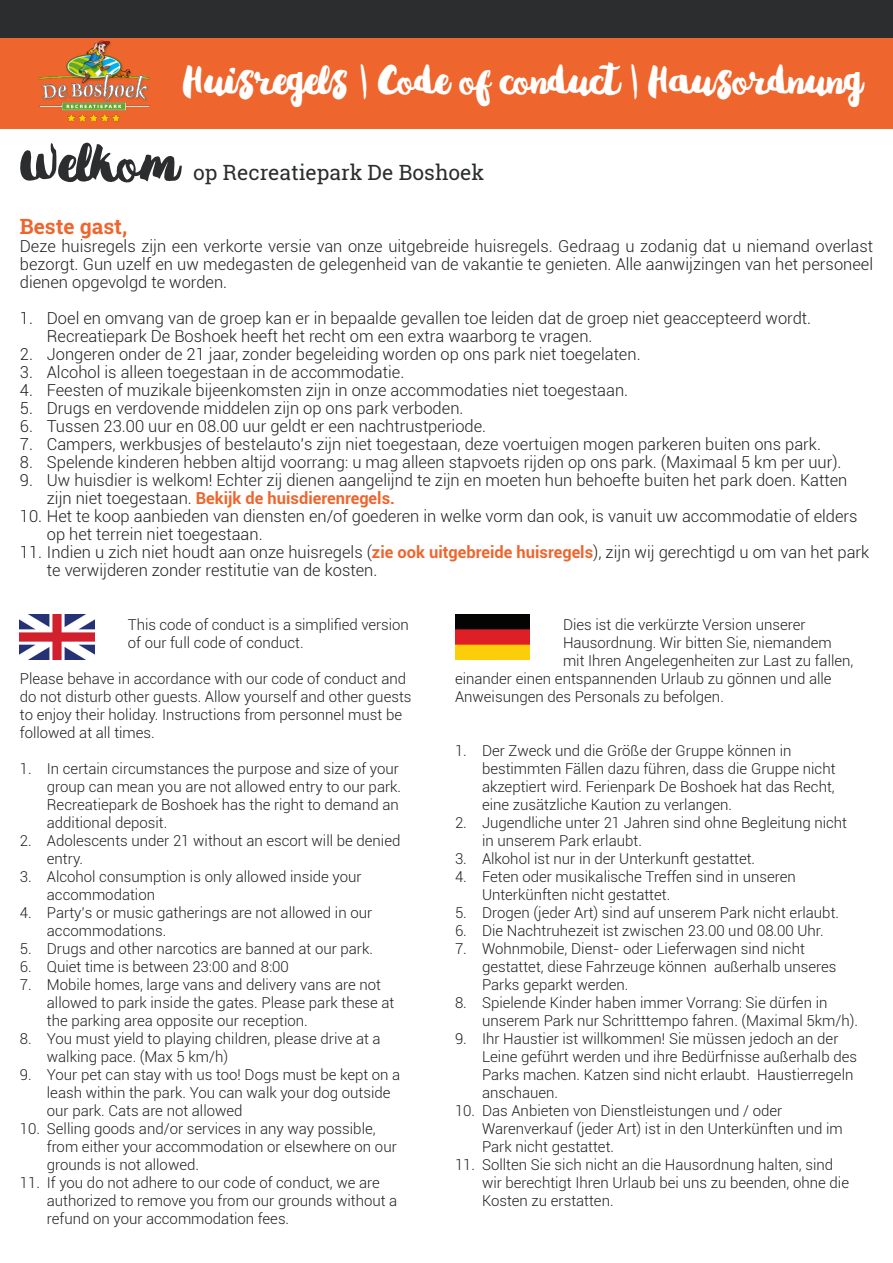
<style>
.page{position:relative;width:893px;height:1263px;background:#fff}
.page>*{position:absolute;margin:0;border:0;box-sizing:border-box;transform-origin:0 0}
.Heading_1{font:58.5px "Gradies";color:#2b2d2f}
.t1{font:43.5px "Gradies";color:#fff}
.Heading_1-2{font:21px "Roboto Slab";color:#2b2d2f}
.Default{font:700 21px "Roboto Slab";color:#ee662e}
.Default-2{font:300 16.5px/18px "Roboto";color:#231f20}
.Default-3{font:300 15px/18px "Roboto";color:#231f20}
.s1{font-weight:700;color:#ee662e}
</style>
<div class="page">
<div style="left:0;top:22px;width:893px;height:106px;background:#ee662e"></div>
<div style="left:0;top:0;width:893px;height:37px;background:#2b2d2f"></div>
<img style="left:33px;top:37px;width:123px;height:85px">
<img style="left:455px;top:614px;width:75px;height:45px">
<img style="left:20px;top:614px;width:75px;height:45px">
<p class="t1" style="left:183px;top:61px;width:682px">Huisregels | Code of conduct | Hausordnung</p>
<p class="Heading_1" style="left:20px;top:137px;width:161px">Welkom</p>
<p class="Heading_1-2" style="left:193px;top:158px;width:293px">op Recreatiepark De Boshoek</p>
<p class="Default" style="left:20px;top:212px;width:109px">Beste gast,</p>
<p class="Default-2" style="left:20px;top:237px;width:855px;text-align:justify">Deze huisregels zijn een verkorte versie van onze uitgebreide huisregels. Gedraag u zodanig dat u niemand overlast bezorgt. Gun uzelf en uw medegasten de gelegenheid van de vakantie te genieten. Alle aanwijzingen van het personeel dienen opgevolgd te worden.</p>
<p class="Default-2" style="left:47px;top:309px;width:766px;text-indent:-27px">1. Doel en omvang van de groep kan er in bepaalde gevallen toe leiden dat de groep niet geaccepteerd wordt.<br>Recreatiepark De Boshoek heeft het recht om een extra waarborg te vragen.</p>
<p class="Default-2" style="left:20px;top:345px;width:622px">2. Jongeren onder de 21 jaar, zonder begeleiding worden op ons park niet toegelaten.</p>
<p class="Default-2" style="left:20px;top:363px;width:386px">3. Alcohol is alleen toegestaan in de accommodatie.</p>
<p class="Default-2" style="left:20px;top:381px;width:610px">4. Feesten of muzikale bijeenkomsten zijn in onze accommodaties niet toegestaan.</p>
<p class="Default-2" style="left:20px;top:399px;width:445px">5. Drugs en verdovende middelen zijn op ons park verboden.</p>
<p class="Default-2" style="left:20px;top:417px;width:468px">6. Tussen 23.00 uur en 08.00 uur geldt er een nachtrustperiode.</p>
<p class="Default-2" style="left:20px;top:435px;width:803px">7. Campers, werkbusjes of bestelauto’s zijn niet toegestaan, deze voertuigen mogen parkeren buiten ons park.</p>
<p class="Default-2" style="left:20px;top:453px;width:823px">8. Spelende kinderen hebben altijd voorrang: u mag alleen stapvoets rijden op ons park. (Maximaal 5 km per uur).</p>
<p class="Default-2" style="left:47px;top:471px;width:802px;text-indent:-27px">9. Uw huisdier is welkom! Echter zij dienen aangelijnd te zijn en moeten hun behoefte buiten het park doen. Katten zijn niet toegestaan. <span class="s1">Bekijk de huisdierenregels.</span></p>
<p class="Default-2" style="left:47px;top:507px;width:812px;text-indent:-27px">10. Het te koop aanbieden van diensten en/of goederen in welke vorm dan ook, is vanuit uw accommodatie of elders op het terrein niet toegestaan.</p>
<p class="Default-2" style="left:47px;top:543px;width:824px;text-indent:-27px">11. Indien u zich niet houdt aan onze huisregels (<span class="s1">zie ook uitgebreide huisregels</span>), zijn wij gerechtigd u om van het park te verwijderen zonder restitutie van de kosten.</p>
<p class="Default-3" style="left:128px;top:615px;width:282px">This code of conduct is a simplified version of our full code of conduct.</p>
<p class="Default-3" style="left:20px;top:669px;width:393px">Please behave in accordance with our code of conduct and do not disturb other guests. Allow yourself and other guests to enjoy their holiday. Instructions from personnel must be followed at all times.</p>
<p class="Default-3" style="left:47px;top:759px;width:356px;text-indent:-27px">1. In certain circumstances the purpose and size of your group can mean you are not allowed entry to our park.<br>Recreatiepark de Boshoek has the right to demand an additional deposit.</p>
<p class="Default-3" style="left:47px;top:831px;width:355px;text-indent:-27px">2. Adolescents under 21 without an escort will be denied entry.</p>
<p class="Default-3" style="left:47px;top:867px;width:316px;text-indent:-27px">3. Alcohol consumption is only allowed inside your accommodation</p>
<p class="Default-3" style="left:47px;top:903px;width:327px;text-indent:-27px">4. Party’s or music gatherings are not allowed in our accommodations.</p>
<p class="Default-3" style="left:20px;top:939px;width:355px">5. Drugs and other narcotics are banned at our park.</p>
<p class="Default-3" style="left:20px;top:957px;width:271px">6. Quiet time is between 23:00 and 8:00</p>
<p class="Default-3" style="left:47px;top:975px;width:349px;text-indent:-27px">7. Mobile homes, large vans and delivery vans are not allowed to park inside the gates. Please park these at the parking area opposite our reception.</p>
<p class="Default-3" style="left:47px;top:1029px;width:335px;text-indent:-27px">8. You must yield to playing children, please drive at a walking pace. (Max 5 km/h)</p>
<p class="Default-3" style="left:47px;top:1065px;width:355px;text-indent:-27px">9. Your pet can stay with us too! Dogs must be kept on a leash within the park. You can walk your dog outside our park. Cats are not allowed</p>
<p class="Default-3" style="left:47px;top:1119px;width:351px;text-indent:-27px">10. Selling goods and/or services in any way possible, from either your accommodation or elsewhere on our grounds is not allowed.</p>
<p class="Default-3" style="left:47px;top:1173px;width:352px;text-indent:-27px">11. If you do not adhere to our code of conduct, we are authorized to remove you from our grounds without a refund on your accommodation fees.</p>
<p class="Default-3" style="left:563px;top:615px;width:244px">Dies ist die verkürzte Version unserer</p>
<p class="Default-3" style="left:563px;top:633px;width:270px">Hausordnung. Wir bitten Sie, niemandem</p>
<p class="Default-3" style="left:563px;top:651px;width:292px">mit Ihren Angelegenheiten zur Last zu fallen,</p>
<p class="Default-3" style="left:455px;top:669px;width:378px">einander einen entspannenden Urlaub zu gönnen und alle</p>
<p class="Default-3" style="left:455px;top:687px;width:270px">Anweisungen des Personals zu befolgen.</p>
<p class="Default-3" style="left:482px;top:741px;width:355px;text-indent:-27px">1. Der Zweck und die Größe der Gruppe können in bestimmten Fällen dazu führen, dass die Gruppe nicht akzeptiert wird. Ferienpark De Boshoek hat das Recht, eine zusätzliche Kaution zu verlangen.</p>
<p class="Default-3" style="left:482px;top:813px;width:367px;text-indent:-27px">2. Jugendliche unter 21 Jahren sind ohne Begleitung nicht in unserem Park erlaubt.</p>
<p class="Default-3" style="left:455px;top:849px;width:302px">3. Alkohol ist nur in der Unterkunft gestattet.</p>
<p class="Default-3" style="left:482px;top:867px;width:315px;text-indent:-27px">4. Feten oder musikalische Treffen sind in unseren<br>Unterkünften nicht gestattet.</p>
<p class="Default-3" style="left:455px;top:903px;width:386px">5. Drogen (jeder Art) sind auf unserem Park nicht erlaubt.</p>
<p class="Default-3" style="left:455px;top:921px;width:370px">6. Die Nachtruhezeit ist zwischen 23.00 und 08.00 Uhr.</p>
<p class="Default-3" style="left:482px;top:939px;width:356px;text-indent:-27px">7. Wohnmobile, Dienst- oder Lieferwagen sind nicht gestattet, diese Fahrzeuge können außerhalb unseres<br>Parks geparkt werden.</p>
<p class="Default-3" style="left:482px;top:993px;width:378px;text-indent:-27px">8. Spielende Kinder haben immer Vorrang: Sie dürfen in unserem Park nur Schritttempo fahren. (Maximal 5km/h).</p>
<p class="Default-3" style="left:482px;top:1029px;width:377px;text-indent:-27px">9. Ihr Haustier ist willkommen! Sie müssen jedoch an der Leine geführt werden und ihre Bedürfnisse außerhalb des Parks machen. Katzen sind nicht erlaubt. Haustierregeln anschauen.</p>
<p class="Default-3" style="left:482px;top:1101px;width:362px;text-indent:-27px">10. Das Anbieten von Dienstleistungen und / oder<br>Warenverkauf (jeder Art) ist in den Unterkünften und im<br>Park nicht gestattet.</p>
<p class="Default-3" style="left:482px;top:1155px;width:369px;text-indent:-27px">11. Sollten Sie sich nicht an die Hausordnung halten, sind wir berechtigt Ihren Urlaub bei uns zu beenden, ohne die<br>Kosten zu erstatten.</p>
</div>
